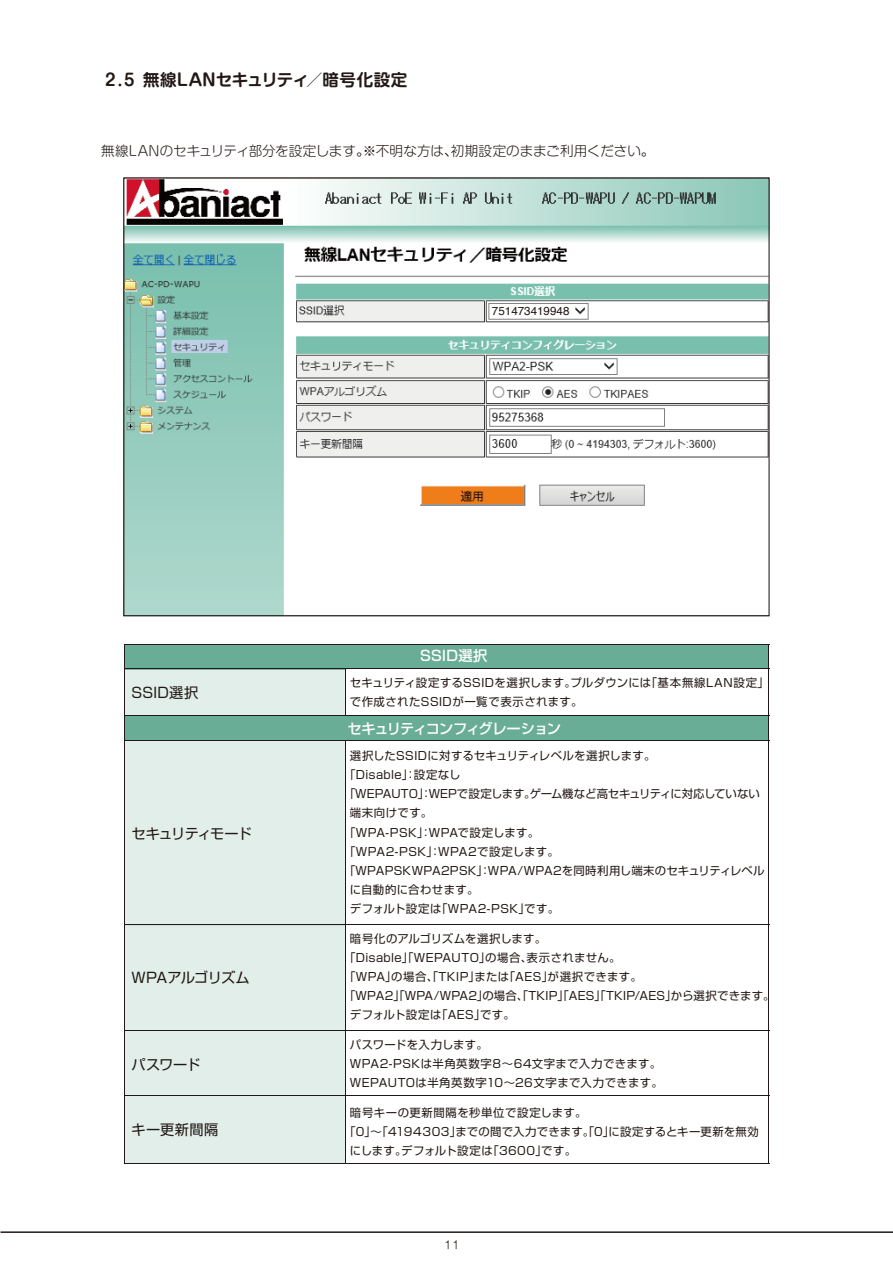
<style>
.page{position:relative;width:893px;height:1263px;background:#fff}
.page>*{position:absolute;margin:0;border:0;box-sizing:border-box;transform-origin:0 0}
.t1{font:700 16.5px "Shin M Go Pr 6 N De";letter-spacing:.01em;color:#221815}
.t2{font:14.25px "Shin Go Pr 6 N";letter-spacing:-.005em;color:#221815}
.t3{font:500 14.25px "Shin Go Pr 6 N";letter-spacing:-.075em;color:#fff}
.t4{font:14.25px "Shin Go Pr 6 N";letter-spacing:-.095em;color:#221815}
.t5{font:14.25px "Shin Go Pr 6 N";letter-spacing:-.03em;color:#221815}
.t6{font:500 14.25px "Shin Go Pr 6 N";letter-spacing:-.04em;color:#fff}
.t7{font:300 13.5px "Shin M Go Pr 6 N";color:#221815}
.t8{font:11.55px "Helvetica";color:#221815}
.t9{font:11.4px/19.2px "Shin Go Pr 6 N";letter-spacing:.03em;color:#221815}
.t10{font:11.4px "Shin Go Pr 6 N";letter-spacing:-.01em;color:#221815}
.t11{font:11.4px "Shin Go Pr 6 N";color:#221815}
.t12{font:300 10.8px "Shin M Go Pr 6 N";color:#221815}
</style>
<div class="page">
<div style="left:124px;top:645px;width:645px;height:24px;background:#6aad97"></div>
<div style="left:124px;top:669px;width:221px;height:256px;background:#e1eeea"></div>
<div style="left:124px;top:925px;width:221px;height:239px;background:#e1eeea"></div>
<hr style="left:345px;top:669px;width:1px;height:495px;background:#221815">
<hr style="left:125px;top:644px;width:644px;height:1px;background:#221815">
<hr style="left:125px;top:669px;width:644px;height:1px;background:#221815">
<hr style="left:125px;top:924px;width:644px;height:1px;background:#221815">
<hr style="left:125px;top:1030px;width:644px;height:1px;background:#221815">
<hr style="left:125px;top:1095px;width:644px;height:1px;background:#221815">
<hr style="left:125px;top:1163px;width:644px;height:1px;background:#221815">
<hr style="left:1px;top:1231px;width:892px;height:2px;background:#221815">
<div style="left:124px;top:716px;width:645px;height:24px;background:#6aad97"></div>
<img style="left:125px;top:180px;width:643px;height:434px">
<hr style="left:125px;top:716px;width:644px;height:1px;background:#221815">
<hr style="left:125px;top:740px;width:644px;height:1px;background:#221815">
<hr style="left:768px;top:645px;width:1px;height:518px;background:#221815">
<hr style="left:124px;top:644px;width:1px;height:519px;background:#221815">
<div style="left:490px;top:304px;width:83px;height:14px;background:#fff"></div>
<h1 class="t1" style="left:102px;top:66px;width:306px">２.５ 無線LANセキュリティ／暗号化設定</h1>
<p class="t7" style="left:101px;top:140px;width:555px">無線LANのセキュリティ部分を設定します。※不明な方は、初期設定のままご利用ください。</p>
<p class="t8" style="left:492px;top:302px;width:79px">751473419948</p>
<p class="t2" style="left:131px;top:681px;width:68px">SSID選択</p>
<p class="t4" style="left:131px;top:822px;width:122px">セキュリティモード</p>
<p class="t5" style="left:131px;top:966px;width:120px">WPAアルゴリズム</p>
<p class="t2" style="left:131px;top:1053px;width:70px">パスワード</p>
<p class="t2" style="left:131px;top:1118px;width:88px">キー更新間隔</p>
<p class="t6" style="left:420px;top:644px;width:69px">SSID選択</p>
<p class="t9" style="left:350px;top:672px;width:420px">セキュリティ設定するSSIDを選択します。プルダウンには「基本無線LAN設定」で作成されたSSIDが一覧で表示されます。</p>
<p class="t3" style="left:347px;top:716px;width:215px">セキュリティコンフィグレーション</p>
<p class="t9" style="left:350px;top:745px;width:307px">選択したSSIDに対するセキュリティレベルを選択します。</p>
<p class="t9" style="left:344px;top:764px;width:118px">「Disable」：設定なし</p>
<p class="t10" style="left:344px;top:784px;width:417px">「WEPAUTO」：WEPで設定します。ゲーム機など高セキュリティに対応していない</p>
<p class="t9" style="left:350px;top:803px;width:84px">端末向けです。</p>
<p class="t9" style="left:344px;top:822px;width:196px">「WPA-PSK」：WPAで設定します。</p>
<p class="t9" style="left:344px;top:841px;width:216px">「WPA2-PSK」：WPA2で設定します。</p>
<p class="t9" style="left:344px;top:860px;width:422px">「WPAPSKWPA2PSK」：WPA/WPA2を同時利用し端末のセキュリティレベル</p>
<p class="t9" style="left:350px;top:879px;width:130px">に自動的に合わせます。</p>
<p class="t9" style="left:350px;top:898px;width:211px">デフォルト設定は「WPA2-PSK」です。</p>
<p class="t11" style="left:350px;top:929px;width:198px">暗号化のアルゴリズムを選択します。</p>
<p class="t9" style="left:344px;top:947px;width:278px">「Disable」「WEPAUTO」の場合、表示されません。</p>
<p class="t9" style="left:344px;top:966px;width:299px">「WPA」の場合、「TKIP」または「AES」が選択できます。</p>
<p class="t9" style="left:344px;top:985px;width:432px">「WPA2」「WPA/WPA2」の場合、「TKIP」「AES」「TKIP/AES」から選択できます。</p>
<p class="t9" style="left:350px;top:1004px;width:167px">デフォルト設定は「AES」です。</p>
<p class="t9" style="left:350px;top:1034px;width:315px">パスワードを入力します。<br>WPA2-PSKは半角英数字8～64文字まで入力できます。<br>WEPAUTOは半角英数字10～26文字まで入力できます。</p>
<p class="t9" style="left:350px;top:1102px;width:238px">暗号キーの更新間隔を秒単位で設定します。</p>
<p class="t9" style="left:344px;top:1121px;width:416px">「0」～「4194303」までの間で入力できます。「0」に設定するとキー更新を無効</p>
<p class="t9" style="left:350px;top:1141px;width:228px">にします。デフォルト設定は「3600」です。</p>
<p class="t12" style="left:445px;top:1236px;width:16px">11</p>
</div>
